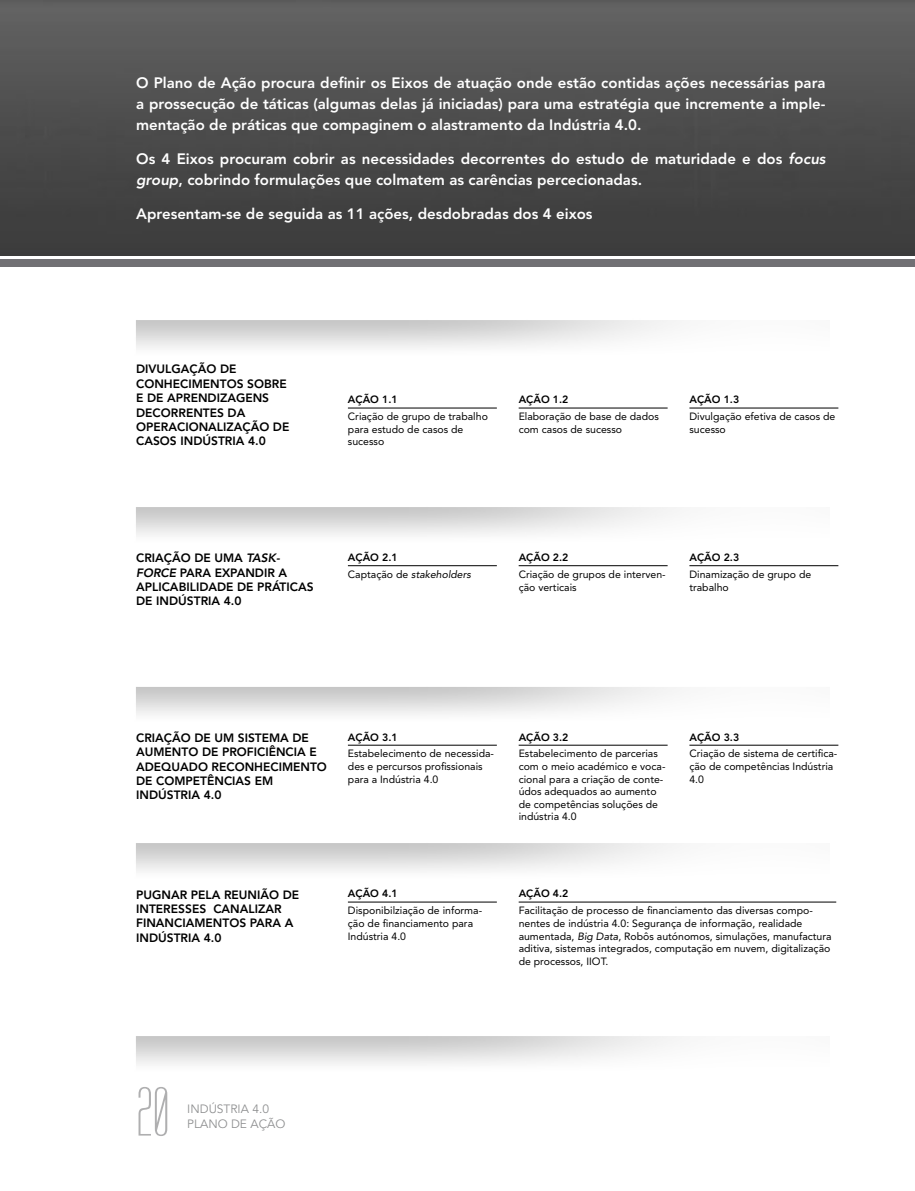
<style>
.page{position:relative;width:915px;height:1191px;background:#fff}
.page>*{position:absolute;margin:0;border:0;box-sizing:border-box;transform-origin:0 0}
.t1{font:60px "Labtop Secundo";color:#afafb0}
.t2{font:800 15px/21px "Avenir LT Std";color:#fff;text-align:justify}
.t3{font:800 12px/14.4px "Avenir LT Std";color:#000}
.t4{font:12px/14.4px "Avenir LT Std";color:#8f9091}
.t5{font:10.5px/12.6px "Avenir LT Std";color:#000}
.t6{font:800 10.5px "Avenir LT Std";color:#000}
.t7{font:italic 10.5px/16.8px "Avenir LT Std";color:#000}
.s1{font-style:italic}
.s2{font-weight:800;font-style:normal}
.s3{font-style:normal}
</style>
<div class="page">
<img style="left:0;top:0;width:914px;height:255px">
<hr style="left:348px;top:408px;width:148px;height:1px;background:#000">
<hr style="left:518px;top:408px;width:149px;height:1px;background:#000">
<hr style="left:689px;top:408px;width:149px;height:1px;background:#000">
<hr style="left:348px;top:565px;width:148px;height:1px;background:#000">
<hr style="left:518px;top:565px;width:149px;height:1px;background:#000">
<hr style="left:689px;top:565px;width:149px;height:1px;background:#000">
<hr style="left:348px;top:745px;width:148px;height:1px;background:#000">
<hr style="left:689px;top:745px;width:149px;height:1px;background:#000">
<hr style="left:348px;top:901px;width:148px;height:1px;background:#000">
<hr style="left:518px;top:901px;width:318px;height:1px;background:#000">
<div style="left:0;top:259px;width:914px;height:7px;background:#717074"></div>
<hr style="left:518px;top:745px;width:149px;height:1px;background:#000">
<p class="t2" style="left:136px;top:73px;width:690px">O Plano de Ação procura definir os Eixos de atuação onde estão contidas ações necessárias para a prossecução de táticas (algumas delas já iniciadas) para uma estratégia que incremente a imple&shy;mentação de práticas que compaginem o alastramento da Indústria 4.0.</p>
<h2 class="t2" style="left:136px;top:148px;width:691px">Os 4 Eixos procuram cobrir as necessidades decorrentes do estudo de maturidade e dos <span class="s1">focus group</span>, cobrindo formulações que colmatem as carências percecionadas.</h2>
<h2 class="t2" style="left:136px;top:203px;width:457px">Apresentam-se de seguida as 11 ações, desdobradas dos 4 eixos</h2>
<p class="t3" style="left:136px;top:362px;width:155px">Divulgação de conhecimentos sobre e de aprendizagens decorrentes da operacionalização de casos Indústria 4.0</p>
<p class="t6" style="left:348px;top:393px;width:51px">Ação 1.1</p>
<p class="t5" style="left:348px;top:410px;width:141px">Criação de grupo de trabalho para estudo de casos de sucesso</p>
<p class="t6" style="left:518px;top:393px;width:51px">Ação 1.2</p>
<p class="t5" style="left:518px;top:410px;width:142px">Elaboração de base de dados com casos de sucesso</p>
<p class="t6" style="left:689px;top:393px;width:51px">Ação 1.3</p>
<p class="t5" style="left:689px;top:410px;width:147px">Divulgação efetiva de casos de sucesso</p>
<p class="t3" style="left:136px;top:551px;width:179px">Criação de uma <span class="s1">task&shy;force</span> para expandir a aplicabilidade de práticas de Indústria 4.0</p>
<p class="t7" style="left:348px;top:549px;width:124px"><span class="s2">Ação 2.1<br></span><span class="s3">Captação de</span> stakeholders</p>
<p class="t6" style="left:518px;top:551px;width:51px">Ação 2.2</p>
<p class="t5" style="left:518px;top:568px;width:148px">Criação de grupos de interven&shy;ção verticais</p>
<p class="t6" style="left:689px;top:551px;width:51px">Ação 2.3</p>
<p class="t5" style="left:689px;top:568px;width:123px">Dinamização de grupo de trabalho</p>
<p class="t3" style="left:136px;top:730px;width:192px">Criação de um sistema de aumento de proficiência e adequado reconhecimento de competências em<br>Indústria 4.0</p>
<p class="t6" style="left:348px;top:730px;width:51px">Ação 3.1</p>
<p class="t5" style="left:348px;top:747px;width:148px">Estabelecimento de necessida&shy;des e percursos profissionais para a Indústria 4.0</p>
<p class="t6" style="left:518px;top:730px;width:51px">Ação 3.2</p>
<p class="t5" style="left:518px;top:747px;width:148px">Estabelecimento de parcerias com o meio académico e voca&shy;cional para a criação de conte&shy;údos adequados ao aumento de competências soluções de indústria 4.0</p>
<p class="t6" style="left:689px;top:730px;width:51px">Ação 3.3</p>
<p class="t5" style="left:689px;top:747px;width:149px">Criação de sistema de certifica&shy;ção de competências Indústria<br>4.0</p>
<p class="t3" style="left:136px;top:887px;width:164px">Pugnar pela reunião de interesses canalizar financiamentos para a<br>Indústria 4.0</p>
<p class="t6" style="left:348px;top:887px;width:51px">Ação 4.1</p>
<p class="t5" style="left:348px;top:904px;width:136px">Disponibilziação de informa&shy;ção de financiamento para<br>Indústria 4.0</p>
<p class="t6" style="left:518px;top:887px;width:51px">Ação 4.2</p>
<p class="t5" style="left:518px;top:904px;width:314px">Facilitação de processo de financiamento das diversas compo&shy;nentes de indústria 4.0: Segurança de informação, realidade aumentada, <span class="s1">Big Data</span>, Robôs autónomos, simulações, manufactura aditiva, sistemas integrados, computação em nuvem, digitalização de processos, IIOT.</p>
<h1 class="t1" style="left:136px;top:1075px;width:35px">20</h1>
<p class="t4" style="left:187px;top:1102px;width:100px">I NDÚSTRIA 4.0<br>PLANO DE AÇÃO</p>
</div>
